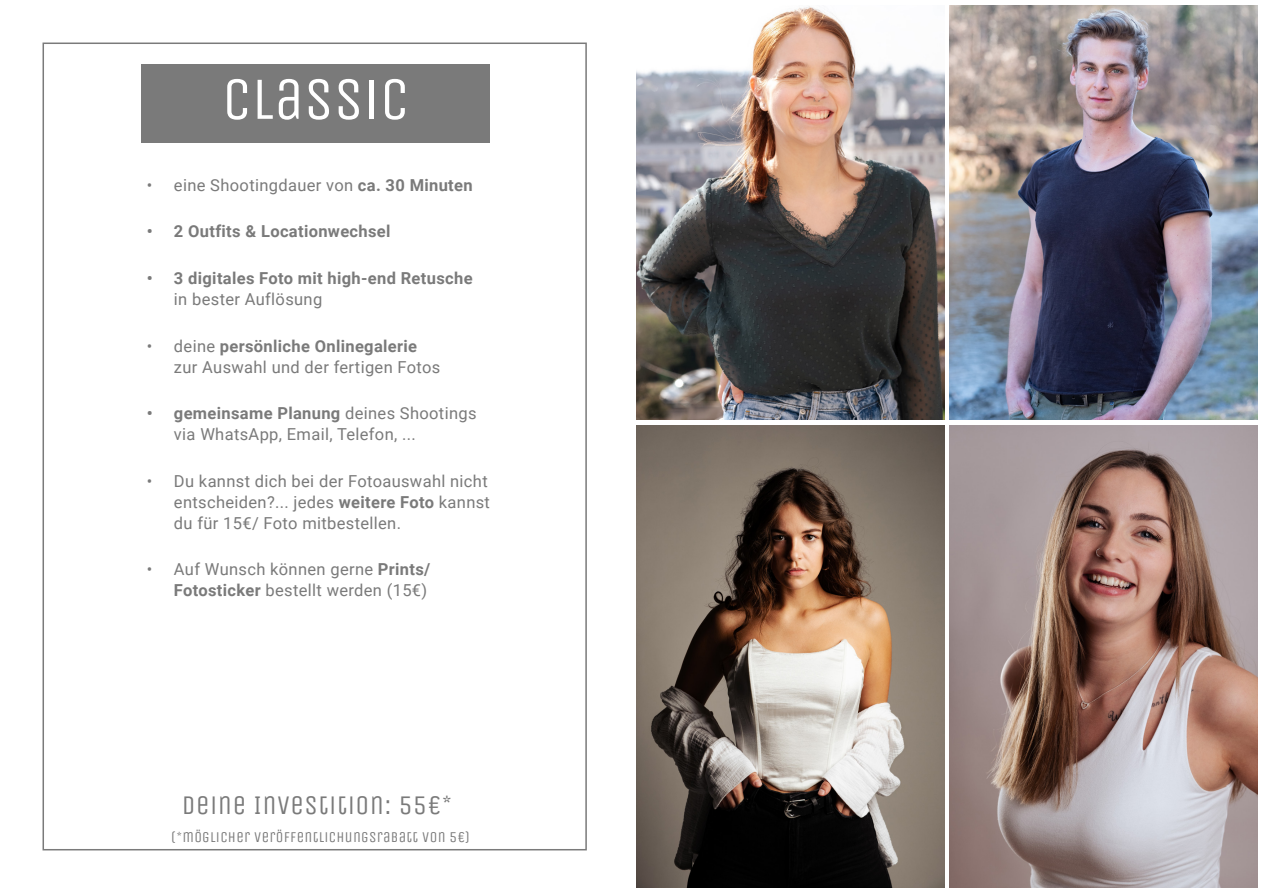
<style>
.page{position:relative;width:1263px;height:893px;background:#fff}
.page>*{position:absolute;margin:0;border:0;box-sizing:border-box;transform-origin:0 0}
.t1{font:60px "Unica One";color:#fff}
.t2{font:27px "Unica One";letter-spacing:.02em;color:#7a7a7a}
.t3{font:16.5px/21px "Roboto";letter-spacing:.02em;color:#7a7a7a}
.t4{font:700 16.5px/21px "Roboto";letter-spacing:.02em;color:#7a7a7a}
.t5{font:15px "Unica One";letter-spacing:.02em;color:#7a7a7a}
.s1{font-weight:700}
.s2{font-weight:400}
</style>
<div class="page">
<img style="left:637px;top:425px;width:308px;height:463px">
<div style="left:141px;top:64px;width:349px;height:78px;background:#7a7a7a"></div>
<img style="left:637px;top:6px;width:308px;height:414px">
<img style="left:949px;top:426px;width:309px;height:462px">
<img style="left:949px;top:5px;width:308px;height:415px">
<p class="t1" style="left:222px;top:64px;width:189px">CLASSIC</p>
<p class="t3" style="left:147px;top:174px;width:327px">• eine Shootingdauer von <span class="s1">ca. 30 Minuten</span></p>
<p class="t4" style="left:147px;top:220px;width:245px">• 2 Outfits &amp; Locationwechsel</p>
<p class="t4" style="left:174px;top:267px;width:300px;text-indent:-27px">• 3 digitales Foto mit high-end Retusche <span class="s2">in bester Auflösung</span></p>
<p class="t3" style="left:174px;top:335px;width:268px;text-indent:-27px">• deine <span class="s1">persönliche Onlinegalerie </span>zur Auswahl und der fertigen Fotos</p>
<p class="t3" style="left:174px;top:402px;width:304px;text-indent:-27px"><span class="s1">• gemeinsame Planung</span> deines Shootings via WhatsApp, Email, Telefon, ...</p>
<p class="t3" style="left:174px;top:470px;width:318px;text-indent:-27px">• Du kannst dich bei der Fotoauswahl nicht entscheiden?... jedes <span class="s1">weitere Foto</span> kannst du für 15€/ Foto mitbestellen.</p>
<p class="t3" style="left:147px;top:558px;width:285px;text-align:right">• Auf Wunsch können gerne <span class="s1">Prints/<br>Fotosticker</span> bestellt werden (15€)</p>
<p class="t2" style="left:182px;top:789px;width:272px">DEINE INVESTITION: 55€*</p>
<p class="t5" style="left:171px;top:828px;width:300px">(*MÖGLICHER VERÖFFENTLICHUNGSRABATT VON 5€)</p>
</div>
